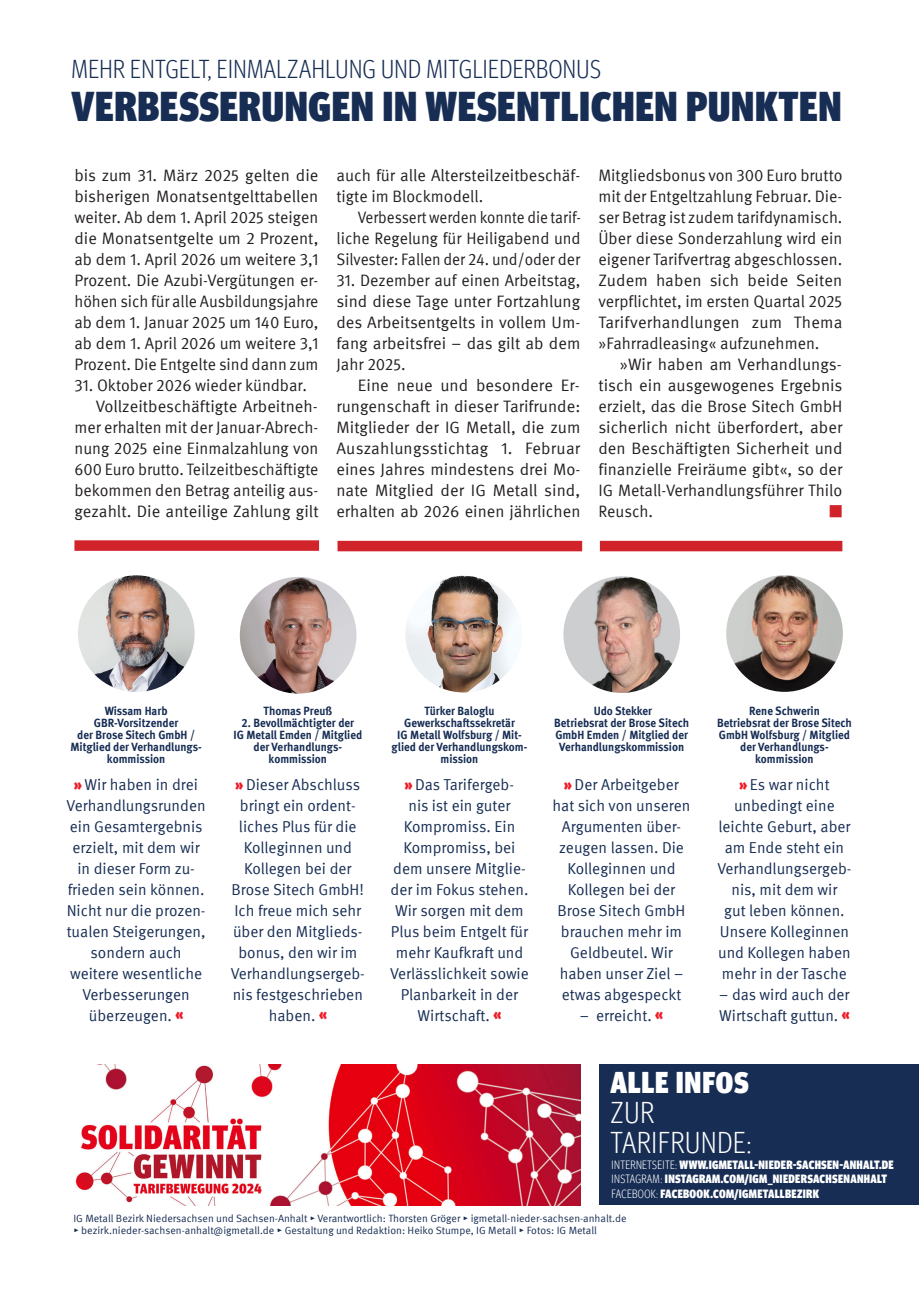
<style>
.page{position:relative;width:919px;height:1289px;background:#fff}
.page>*{position:absolute;margin:0;border:0;box-sizing:border-box;transform-origin:0 0}
.H2___Unterüberschrif{font:900 condensed 41.55px "Meta Head IGM";letter-spacing:.02em;color:#172d54}
.H2___Unterüberschrif-2{font:300 condensed 30px/30px "Meta Head IGM";letter-spacing:.03em;color:#fff}
.H2___Unterüberschrif-3{font:300 condensed 25.8px "Meta Head IGM";letter-spacing:.02em;color:#172d54}
.Fließtext{font:16.5px/21px "Meta IGM";color:#231f20;text-align:justify}
.Fließtext-2{font:16.5px/21px "Meta IGM";color:#231f20;text-align:justify;scale:.91 1}
.Fließtext-3{font:16.5px "Meta IGM";color:#d1232a}
.Fließtext-4{font:15.75px/21px "Meta IGM";color:#172d54;text-align:center}
.t1{font:700 12px/12px "Meta IGM";color:#172d54;text-align:center;scale:.92 1}
.H2___Unterüberschrif-4{font:900 condensed 12px/14.4px "Meta Head IGM";letter-spacing:.025em;color:#fff;scale:.96 1}
.Kontaktdaten{font:10.5px "Meta IGM";color:#172d54}
.s1{font-family:"Meta Head IGM";font-weight:900;font-stretch:condensed;color:#ee1c28}
.s2{font-weight:900}
.s3{font-weight:300}
</style>
<div class="page">
<img style="left:78px;top:575px;width:117px;height:117px;border-radius:58px">
<div style="left:74px;top:540px;width:245px;height:11px;background:#d1232a"></div>
<div style="left:337px;top:541px;width:245px;height:10px;background:#d1232a"></div>
<div style="left:600px;top:541px;width:242px;height:10px;background:#d1232a"></div>
<div style="left:600px;top:1064px;width:318px;height:141px;background:#172d54"></div>
<img style="left:75px;top:1064px;width:505px;height:141px">
<img style="left:240px;top:577px;width:116px;height:116px;border-radius:58px">
<img style="left:405px;top:576px;width:117px;height:116px;border-radius:58px">
<img style="left:563px;top:576px;width:117px;height:117px;border-radius:58px">
<img style="left:726px;top:575px;width:116px;height:116px;border-radius:58px">
<h2 class="H2___Unterüberschrif-3" style="left:71px;top:50px;width:531px">MEHR ENTGELT, EINMALZAHLUNG UND MITGLIEDERBONUS</h2>
<h2 class="H2___Unterüberschrif" style="left:71px;top:73px;width:771px">VERBESSERUNGEN IN WESENTLICHEN PUNKTEN</h2>
<p class="Fließtext" style="left:74px;top:163px;width:245px">bis zum 31. März 2025 gelten die bisherigen Monatsentgelttabellen weiter. Ab dem 1. April 2025 steigen die Monatsentgelte um 2 Prozent, ab dem 1. April 2026 um weitere 3,1<br>Prozent. Die Azubi-Vergütungen er&shy;höhen sich für alle Ausbildungsjahre ab dem 1. Januar 2025 um 140 Euro, ab dem 1. April 2026 um weitere 3,1<br>Prozent. Die Entgelte sind dann zum</p>
<p class="Fließtext" style="left:74px;top:373px;width:234px">31. Oktober 2026 wieder kündbar.</p>
<p class="Fließtext" style="left:74px;top:394px;width:246px;text-indent:21px">Vollzeitbeschäftigte Arbeitneh&shy;mer erhalten mit der Januar-Abrech&shy;nung 2025 eine Einmalzahlung von 600 Euro brutto. Teilzeitbeschäftigte bekommen den Betrag anteilig aus&shy;gezahlt. Die anteilige Zahlung gilt</p>
<p class="Fließtext" style="left:336px;top:163px;width:245px">auch für alle Altersteilzeitbeschäf&shy;tigte im Blockmodell.</p>
<p class="Fließtext-2" style="left:336px;top:205px;width:270px;text-indent:21px">Verbessert werden konnte die tarif&shy;liche Regelung für Heiligabend und Silvester: Fallen der 24. und/oder der</p>
<p class="Fließtext" style="left:336px;top:268px;width:245px">31. Dezember auf einen Arbeitstag, sind diese Tage unter Fortzahlung des Arbeitsentgelts in vollem Um&shy;fang arbeitsfrei – das gilt ab dem Jahr 2025.</p>
<p class="Fließtext" style="left:336px;top:373px;width:245px;text-indent:21px">Eine neue und besondere Er&shy;rungenschaft in dieser Tarifrunde:<br>Mitglieder der IG Metall, die zum Auszahlungsstichtag 1. Februar eines Jahres mindestens drei Mo&shy;nate Mitglied der IG Metall sind, erhalten ab 2026 einen jährlichen</p>
<p class="Fließtext" style="left:598px;top:163px;width:245px">Mitgliedsbonus von 300 Euro brutto mit der Entgeltzahlung Februar. Die&shy;ser Betrag ist zudem tarifdynamisch.<br>Über diese Sonderzahlung wird ein eigener Tarifvertrag abgeschlossen.<br>Zudem haben sich beide Seiten verpflichtet, im ersten Quartal 2025<br>Tarifverhandlungen zum Thema »Fahrradleasing« aufzunehmen.</p>
<p class="Fließtext" style="left:598px;top:352px;width:246px;text-indent:21px">»Wir haben am Verhandlungs&shy;tisch ein ausgewogenes Ergebnis erzielt, das die Brose Sitech GmbH sicherlich nicht überfordert, aber den Beschäftigten Sicherheit und finanzielle Freiräume gibt«, so der IG Metall-Verhandlungsführer Thilo Reusch.</p>
<p class="Fließtext-3" style="left:829px;top:499px;width:15px">■</p>
<p class="t1" style="left:105px;top:704px;width:70px">Wissam Harb</p>
<p class="t1" style="left:94px;top:716px;width:93px">GBR-Vorsitzender</p>
<p class="t1" style="left:77px;top:728px;width:129px">der Brose Sitech GmbH /</p>
<p class="t1" style="left:70px;top:740px;width:144px">Mitglied der Verhandlungs-</p>
<p class="t1" style="left:107px;top:752px;width:65px">kommission</p>
<p class="t1" style="left:263px;top:704px;width:76px">Thomas Preuß</p>
<p class="t1" style="left:241px;top:716px;width:124px">2. Bevollmächtigter der</p>
<p class="t1" style="left:233px;top:728px;width:141px">IG Metall Emden / Mitglied der Verhandlungs-</p>
<p class="t1" style="left:268px;top:752px;width:65px">kommission</p>
<p class="t1" style="left:424px;top:704px;width:77px">Türker Baloglu</p>
<p class="t1" style="left:404px;top:716px;width:122px">Gewerkschaftssekretär</p>
<p class="t1" style="left:391px;top:728px;width:149px">IG Metall Wolfsburg / Mit&shy;glied der Verhandlungskom&shy;mission</p>
<p class="t1" style="left:593px;top:704px;width:65px">Udo Stekker</p>
<p class="t1" style="left:554px;top:716px;width:148px">Betriebsrat der Brose Sitech<br>GmbH Emden / Mitglied der<br>Verhandlungskommission</p>
<p class="t1" style="left:749px;top:704px;width:78px">Rene Schwerin</p>
<p class="t1" style="left:717px;top:716px;width:148px">Betriebsrat der Brose Sitech<br>GmbH Wolfsburg / Mitglied der Verhandlungs&shy;kommission</p>
<p class="Fließtext-4" style="left:67px;top:773px;width:141px"><span class="s1">»</span> Wir haben in drei<br>Verhandlungsrunden ein Gesamtergebnis erzielt, mit dem wir in dieser Form zu&shy;frieden sein können.<br>Nicht nur die prozen&shy;tualen Steigerungen, sondern auch weitere wesentliche<br>Verbesserungen überzeugen. <span class="s1">«</span></p>
<p class="Fließtext-4" style="left:231px;top:773px;width:136px"><span class="s1">»</span> Dieser Abschluss bringt ein ordent&shy;liches Plus für die<br>Kolleginnen und<br>Kollegen bei der<br>Brose Sitech GmbH!<br>Ich freue mich sehr über den Mitglieds&shy;bonus, den wir im<br>Verhandlungsergeb&shy;nis festgeschrieben haben. <span class="s1">«</span></p>
<p class="Fließtext-4" style="left:390px;top:773px;width:140px"><span class="s1">»</span> Das Tarifergeb-<br>nis ist ein guter<br>Kompromiss. Ein<br>Kompromiss, bei dem unsere Mitglie&shy;der im Fokus stehen.<br>Wir sorgen mit dem<br>Plus beim Entgelt für mehr Kaufkraft und<br>Verlässlichkeit sowie<br>Planbarkeit in der<br>Wirtschaft. <span class="s1">«</span></p>
<p class="Fließtext-4" style="left:552px;top:773px;width:139px"><span class="s1">»</span> Der Arbeitgeber hat sich von unseren<br>Argumenten über&shy;zeugen lassen. Die<br>Kolleginnen und<br>Kollegen bei der<br>Brose Sitech GmbH brauchen mehr im<br>Geldbeutel. Wir haben unser Ziel – etwas abgespeckt</p>
<p class="Fließtext-4" style="left:580px;top:1004px;width:85px">– erreicht. <span class="s1">«</span></p>
<p class="Fließtext-4" style="left:717px;top:773px;width:136px"><span class="s1">»</span> Es war nicht unbedingt eine leichte Geburt, aber am Ende steht ein<br>Verhandlungsergeb&shy;nis, mit dem wir<br>gut leben können.<br>Unsere Kolleginnen und Kollegen haben mehr in der Tasche</p>
<p class="Fließtext-4" style="left:719px;top:983px;width:132px;text-align:left">– das wird auch der<br>Wirtschaft guttun. <span class="s1">«</span></p>
<h2 class="H2___Unterüberschrif-2" style="left:610px;top:1065px;width:143px"><span class="s2">ALLE INFOS<br></span>ZUR<br>TARIFRUNDE:</h2>
<h2 class="H2___Unterüberschrif-4" style="left:611px;top:1156px;width:295px"><span class="s3">INTERNETSEITE:</span> WWW.IGMETALL-NIEDER-SACHSEN-ANHALT.DE<br><span class="s3">INSTAGRAM:</span> INSTAGRAM.COM/IGM_NIEDERSACHSENANHALT<br><span class="s3">FACEBOOK:</span> FACEBOOK.COM/IGMETALLBEZIRK</h2>
<p class="Kontaktdaten" style="left:73px;top:1210px;width:554px">IG Metall Bezirk Niedersachsen und Sachsen-Anhalt ▸ Verantwortlich: Thorsten Gröger ▸ igmetall-nieder-sachsen-anhalt.de</p>
<p class="Kontaktdaten" style="left:73px;top:1222px;width:525px">▸ bezirk.nieder-sachsen-anhalt@igmetall.de ▸ Gestaltung und Redaktion: Heiko Stumpe, IG Metall ▸ Fotos: IG Metall</p>
</div>
